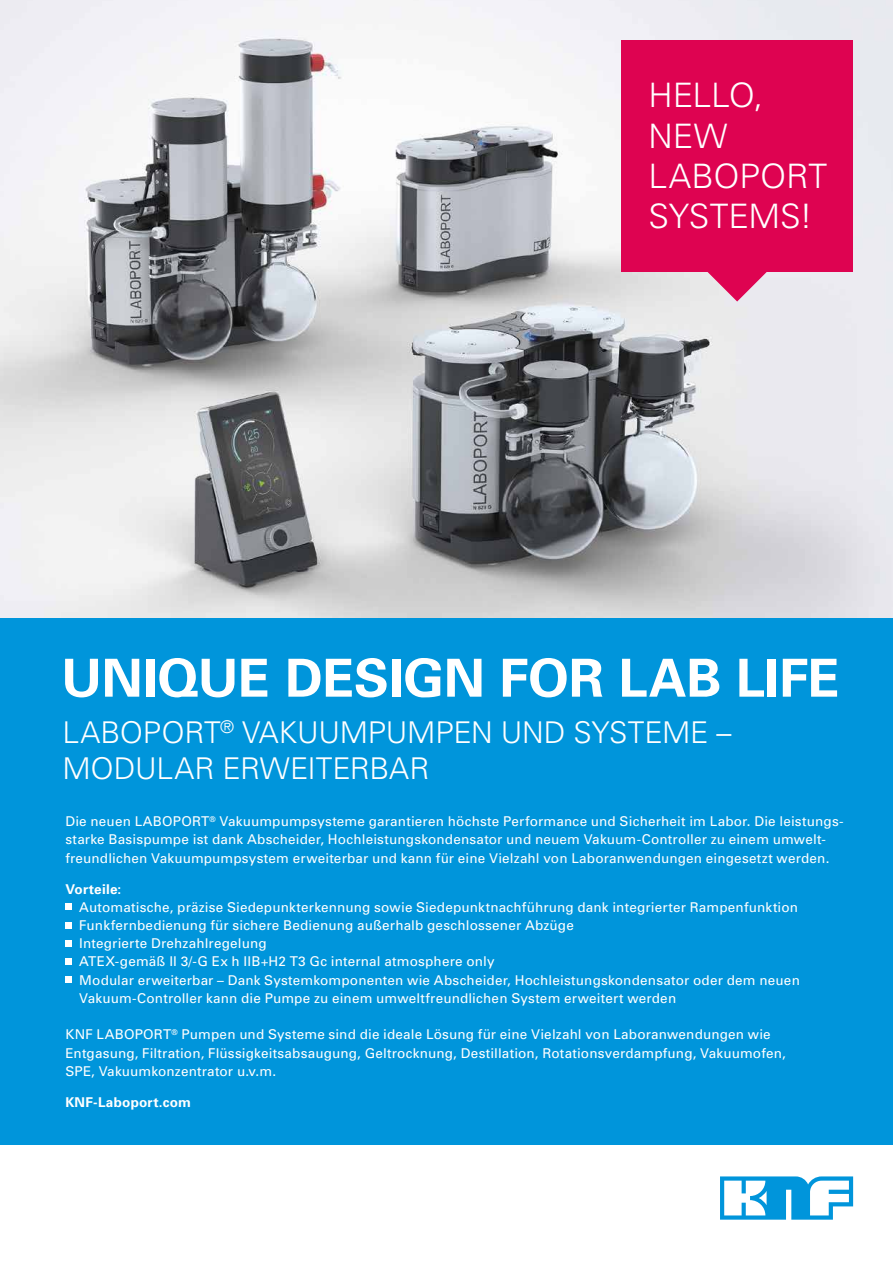
<style>
.page{position:relative;width:893px;height:1263px;background:#fff}
.page>*{position:absolute;margin:0;border:0;box-sizing:border-box;transform-origin:0 0}
.t1{font:700 52.5px "Univers";letter-spacing:-.005em;color:#fff}
.t2{font:300 33.6px/40.3px "Univers";letter-spacing:-.005em;color:#fff}
.t3{font:300 30px/36px "Univers";letter-spacing:-.01em;color:#fff}
.t4{font:13.5px/18.3px "Univers";letter-spacing:.01em;color:#fff}
.t5{font:700 13.5px "Univers";letter-spacing:.02em;color:#fff}
</style>
<div class="page">
<img style="left:0;top:0;width:893px;height:619px">
<div style="left:0;top:619px;width:893px;height:526px;background:#0095db"></div>
<svg style="left:720px;top:1176px;width:133px;height:44px"></svg>
<div style="left:621px;top:40px;width:232px;height:232px;background:#de0351"></div>
<svg style="left:707px;top:272px;width:60px;height:30px;background:#e379a1"></svg>
<div style="left:65px;top:904px;width:7px;height:6px;background:#fff"></div>
<div style="left:65px;top:922px;width:7px;height:6px;background:#fff"></div>
<div style="left:65px;top:940px;width:7px;height:7px;background:#fff"></div>
<div style="left:65px;top:958px;width:7px;height:7px;background:#fff"></div>
<div style="left:65px;top:976px;width:7px;height:7px;background:#fff"></div>
<h2 class="t2" style="left:649px;top:74px;width:180px">HELLO,<br>NEW<br>LABOPORT<br>SYSTEMS!</h2>
<h1 class="t1" style="left:61px;top:644px;width:780px">UNIQUE DESIGN FOR LAB LIFE</h1>
<h3 class="t3" style="left:62px;top:713px;width:670px">LABOPORT<sup>®</sup> VAKUUMPUMPEN UND SYSTEME –<br>MODULAR ERWEITERBAR</h3>
<p class="t4" style="left:65px;top:812px;width:780px">Die neuen LABOPORT<sup>®</sup> Vakuumpumpsysteme garantieren höchste Performance und Sicherheit im Labor. Die leistungs&shy;starke Basispumpe ist dank Abscheider, Hochleistungskondensator und neuem Vakuum-Controller zu einem umwelt&shy;freundlichen Vakuumpumpsystem erweiterbar und kann für eine Vielzahl von Laboranwendungen eingesetzt werden.</p>
<p class="t5" style="left:65px;top:880px;width:57px">Vorteile:</p>
<p class="t4" style="left:79px;top:898px;width:722px">Automatische, präzise Siedepunkterkennung sowie Siedepunktnachführung dank integrierter Rampenfunktion Funkfernbedienung für sichere Bedienung außerhalb geschlossener Abzüge<br>Integrierte Drehzahlregelung<br>ATEX-gemäß II 3/-G Ex h IIB+H2 T3 Gc internal atmosphere only<br>Modular erweiterbar – Dank Systemkomponenten wie Abscheider, Hochleistungskondensator oder dem neuen Vakuum-Controller kann die Pumpe zu einem umweltfreundlichen System erweitert werden</p>
<p class="t4" style="left:65px;top:1025px;width:722px">KNF LABOPORT<sup>®</sup> Pumpen und Systeme sind die ideale Lösung für eine Vielzahl von Laboranwendungen wie<br>Entgasung, Filtration, Flüssigkeitsabsaugung, Geltrocknung, Destillation, Rotationsverdampfung, Vakuumofen,<br>SPE, Vakuumkonzentrator u.v.m.</p>
<p class="t5" style="left:65px;top:1093px;width:127px">KNF-Laboport.com</p>
</div>
